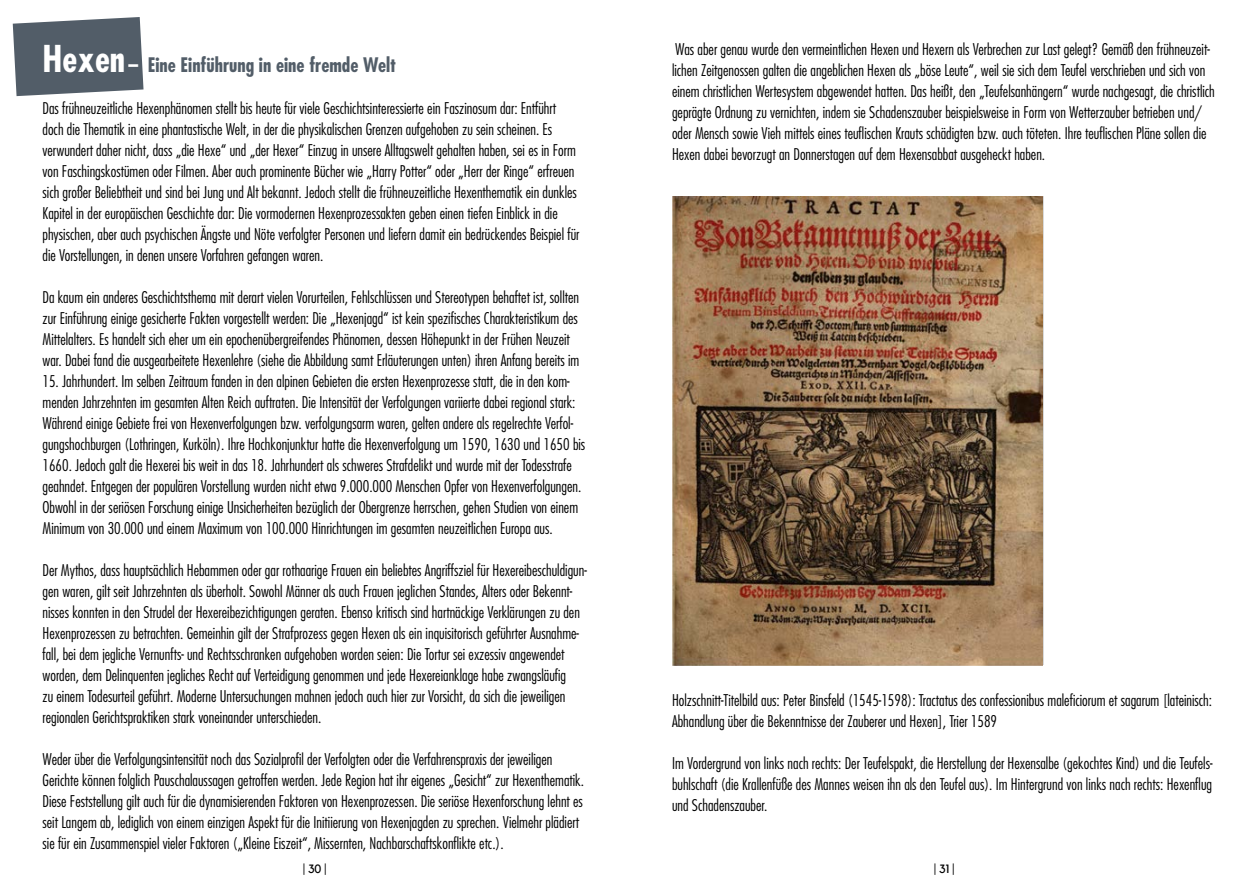
<style>
.page{position:relative;width:1259px;height:893px;background:#fff}
.page>*{position:absolute;margin:0;border:0;box-sizing:border-box;transform-origin:0 0}
.t1{font:700 condensed 19.5px "Futura Std";color:#525d68}
.t2{font:300 condensed 15.75px/21px "Futura Std";color:#000}
.t3{font:12px "Kollektif";color:#000}
.s1{font-size:36px;color:#fff}
.s2{color:#fff}
</style>
<div class="page">
<svg style="left:13px;top:17px;width:130px;height:79px;background:#636d77"></svg>
<img style="left:672px;top:196px;width:370px;height:469px">
<p class="t1" style="left:43px;top:53px;width:355px"><span class="s1">Hexen</span> <span class="s2">–</span> Eine Einführung in eine fremde Welt</p>
<p class="t2" style="left:43px;top:98px;width:538px">Das frühneuzeitliche Hexenphänomen stellt bis heute für viele Geschichtsinteressierte ein Faszinosum dar: Entführt doch die Thematik in eine phantastische Welt, in der die physikalischen Grenzen aufgehoben zu sein scheinen. Es verwundert daher nicht, dass „die Hexe“ und „der Hexer“ Einzug in unsere Alltagswelt gehalten haben, sei es in Form von Faschingskostümen oder Filmen. Aber auch prominente Bücher wie „Harry Potter“ oder „Herr der Ringe“ erfreuen sich großer Beliebtheit und sind bei Jung und Alt bekannt. Jedoch stellt die frühneuzeitliche Hexenthematik ein dunkles Kapitel in der europäischen Geschichte dar: Die vormodernen Hexenprozessakten geben einen tiefen Einblick in die physischen, aber auch psychischen Ängste und Nöte verfolgter Personen und liefern damit ein bedrückendes Beispiel für die Vorstellungen, in denen unsere Vorfahren gefangen waren.</p>
<p class="t2" style="left:43px;top:287px;width:538px">Da kaum ein anderes Geschichtsthema mit derart vielen Vorurteilen, Fehlschlüssen und Stereotypen behaftet ist, sollten zur Einführung einige gesicherte Fakten vorgestellt werden: Die „Hexenjagd“ ist kein spezifisches Charakteristikum des Mittelalters. Es handelt sich eher um ein epochenübergreifendes Phänomen, dessen Höhepunkt in der Frühen Neuzeit war. Dabei fand die ausgearbeitete Hexenlehre (siehe die Abbildung samt Erläuterungen unten) ihren Anfang bereits im</p>
<p class="t2" style="left:43px;top:371px;width:544px">15. Jahrhundert. Im selben Zeitraum fanden in den alpinen Gebieten die ersten Hexenprozesse statt, die in den kom&shy;menden Jahrzehnten im gesamten Alten Reich auftraten. Die Intensität der Verfolgungen variierte dabei regional stark:<br>Während einige Gebiete frei von Hexenverfolgungen bzw. verfolgungsarm waren, gelten andere als regelrechte Verfol&shy;gungshochburgen (Lothringen, Kurköln). Ihre Hochkonjunktur hatte die Hexenverfolgung um 1590, 1630 und 1650 bis 1660. Jedoch galt die Hexerei bis weit in das 18. Jahrhundert als schweres Strafdelikt und wurde mit der Todesstrafe geahndet. Entgegen der populären Vorstellung wurden nicht etwa 9.000.000 Menschen Opfer von Hexenverfolgungen.<br>Obwohl in der seriösen Forschung einige Unsicherheiten bezüglich der Obergrenze herrschen, gehen Studien von einem Minimum von 30.000 und einem Maximum von 100.000 Hinrichtungen im gesamten neuzeitlichen Europa aus.</p>
<p class="t2" style="left:43px;top:560px;width:546px">Der Mythos, dass hauptsächlich Hebammen oder gar rothaarige Frauen ein beliebtes Angriffsziel für Hexereibeschuldigun&shy;gen waren, gilt seit Jahrzehnten als überholt. Sowohl Männer als auch Frauen jeglichen Standes, Alters oder Bekennt&shy;nisses konnten in den Strudel der Hexereibezichtigungen geraten. Ebenso kritisch sind hartnäckige Verklärungen zu den Hexenprozessen zu betrachten. Gemeinhin gilt der Strafprozess gegen Hexen als ein inquisitorisch geführter Ausnahme&shy;fall, bei dem jegliche Vernunfts- und Rechtsschranken aufgehoben worden seien: Die Tortur sei exzessiv angewendet worden, dem Delinquenten jegliches Recht auf Verteidigung genommen und jede Hexereianklage habe zwangsläufig<br>zu einem Todesurteil geführt. Moderne Untersuchungen mahnen jedoch auch hier zur Vorsicht, da sich die jeweiligen regionalen Gerichtspraktiken stark voneinander unterschieden.</p>
<p class="t2" style="left:43px;top:749px;width:543px">Weder über die Verfolgungsintensität noch das Sozialprofil der Verfolgten oder die Verfahrenspraxis der jeweiligen Gerichte können folglich Pauschalaussagen getroffen werden. Jede Region hat ihr eigenes „Gesicht“ zur Hexenthematik.<br>Diese Feststellung gilt auch für die dynamisierenden Faktoren von Hexenprozessen. Die seriöse Hexenforschung lehnt es seit Langem ab, lediglich von einem einzigen Aspekt für die Initiierung von Hexenjagden zu sprechen. Vielmehr plädiert sie für ein Zusammenspiel vieler Faktoren („Kleine Eiszeit“, Missernten, Nachbarschaftskonflikte etc.).</p>
<p class="t2" style="left:672px;top:39px;width:544px">Was aber genau wurde den vermeintlichen Hexen und Hexern als Verbrechen zur Last gelegt? Gemäß den frühneuzeit&shy;lichen Zeitgenossen galten die angeblichen Hexen als „böse Leute“, weil sie sich dem Teufel verschrieben und sich von einem christlichen Wertesystem abgewendet hatten. Das heißt, den „Teufelsanhängern“ wurde nachgesagt, die christlich geprägte Ordnung zu vernichten, indem sie Schadenszauber beispielsweise in Form von Wetterzauber betrieben und/ oder Mensch sowie Vieh mittels eines teuflischen Krauts schädigten bzw. auch töteten. Ihre teuflischen Pläne sollen die Hexen dabei bevorzugt an Donnerstagen auf dem Hexensabbat ausgeheckt haben.</p>
<p class="t2" style="left:672px;top:690px;width:541px">Holzschnitt-Titelbild aus: Peter Binsfeld (1545-1598): Tractatus des confessionibus maleficiorum et sagarum [lateinisch:<br>Abhandlung über die Bekenntnisse der Zauberer und Hexen], Trier 1589</p>
<p class="t2" style="left:672px;top:753px;width:542px;text-align:justify">Im Vordergrund von links nach rechts: Der Teufelspakt, die Herstellung der Hexensalbe (gekochtes Kind) und die Teufels&shy;buhlschaft (die Krallenfüße des Mannes weisen ihn als den Teufel aus). Im Hintergrund von links nach rechts: Hexenflug und Schadenszauber.</p>
<p class="t3" style="left:303px;top:862px;width:25px">| 30 |</p>
<p class="t3" style="left:934px;top:862px;width:22px">| 31 |</p>
</div>
